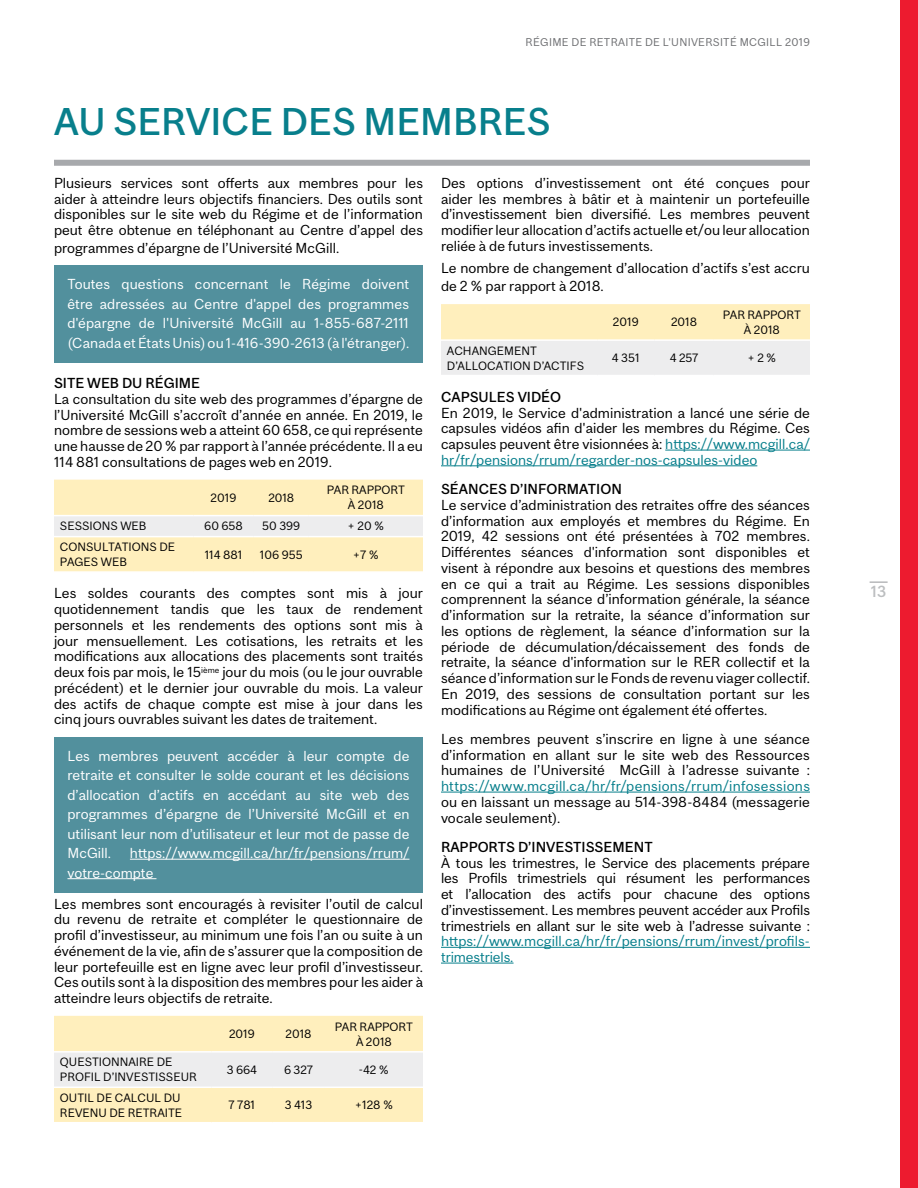
<style>
.page{position:relative;width:918px;height:1188px;background:#fff}
.page>*{position:absolute;margin:0;border:0;box-sizing:border-box;transform-origin:0 0}
.t1{font:500 36px "Mc Gill Sans";color:#087f8c}
.t2{font:500 15px "Mc Gill Sans";color:#bcbec0}
.t3{font:13.5px/15.8px "Mc Gill Sans";color:#000;text-align:justify}
.t4{font:13.5px/19.5px "Mc Gill Sans";color:#fff;text-align:justify}
.t5{font:500 13.5px "Mc Gill Sans";color:#000}
.t6{font:13.5px/15.8px "Mc Gill Sans";color:#087f8c}
.t7{font:13.5px "Mc Gill Sans";letter-spacing:.02em;color:#087f8c}
.t8{font:11.25px/15px "Mc Gill Sans";color:#000}
.t9{font:10.5px "Mc Gill Sans";letter-spacing:.025em;color:#6d6e71}
.s1{color:#087f8c}
</style>
<div class="page">
<svg style="left:870px;top:582px;width:18px;height:1px"></svg>
<div style="left:54px;top:266px;width:369px;height:97px;background:#52909d"></div>
<svg style="left:54px;top:480px;width:369px;height:91px;background:#fbeec8"></svg>
<hr style="left:54px;top:515px;width:139px;height:1px;background:#fff">
<hr style="left:193px;top:515px;width:61px;height:1px;background:#fff">
<hr style="left:254px;top:515px;width:55px;height:1px;background:#fff">
<hr style="left:309px;top:515px;width:114px;height:1px;background:#fff">
<hr style="left:54px;top:536px;width:139px;height:1px;background:#fff">
<hr style="left:193px;top:536px;width:61px;height:1px;background:#fff">
<hr style="left:254px;top:536px;width:55px;height:1px;background:#fff">
<hr style="left:309px;top:536px;width:114px;height:1px;background:#fff">
<div style="left:54px;top:737px;width:369px;height:155px;background:#52909d"></div>
<hr style="left:130px;top:859px;width:280px;height:1px;background:#fff">
<hr style="left:68px;top:878px;width:88px;height:1px;background:#fff">
<svg style="left:54px;top:1016px;width:369px;height:106px;background:#f9eecd"></svg>
<hr style="left:54px;top:1051px;width:158px;height:2px;background:#fff">
<hr style="left:212px;top:1051px;width:60px;height:2px;background:#fff">
<hr style="left:272px;top:1051px;width:53px;height:2px;background:#fff">
<hr style="left:325px;top:1051px;width:98px;height:2px;background:#fff">
<hr style="left:54px;top:1087px;width:158px;height:1px;background:#fff">
<hr style="left:212px;top:1087px;width:60px;height:1px;background:#fff">
<hr style="left:272px;top:1087px;width:53px;height:1px;background:#fff">
<hr style="left:325px;top:1087px;width:98px;height:1px;background:#fff">
<hr style="left:665px;top:450px;width:145px;height:1px;background:#087f8c">
<hr style="left:441px;top:465px;width:316px;height:1px;background:#087f8c">
<hr style="left:441px;top:792px;width:369px;height:1px;background:#087f8c">
<hr style="left:441px;top:947px;width:369px;height:1px;background:#087f8c">
<hr style="left:441px;top:963px;width:73px;height:1px;background:#087f8c">
<svg style="left:441px;top:304px;width:369px;height:71px;background:#f6eed5"></svg>
<hr style="left:441px;top:339px;width:156px;height:2px;background:#fff">
<hr style="left:597px;top:339px;width:57px;height:2px;background:#fff">
<hr style="left:654px;top:339px;width:60px;height:2px;background:#fff">
<hr style="left:714px;top:339px;width:96px;height:2px;background:#fff">
<div style="left:54px;top:160px;width:756px;height:6px;background:#a7a9ac"></div>
<div style="left:901px;top:0;width:17px;height:1188px;background:#ed1b2f"></div>
<p class="t9" style="left:526px;top:35px;width:286px">RÉGIME DE RETRAITE DE L'UNIVERSITÉ MCGILL 2019</p>
<h1 class="t1" style="left:54px;top:100px;width:498px">AU SERVICE DES MEMBRES</h1>
<p class="t3" style="left:54px;top:175px;width:371px">Plusieurs services sont offerts aux membres pour les aider à atteindre leurs objectifs financiers. Des outils sont disponibles sur le site web du Régime et de l’information peut être obtenue en téléphonant au Centre d’appel des</p>
<p class="t3" style="left:54px;top:240px;width:287px">programmes d’épargne de l’Université McGill.</p>
<p class="t4" style="left:68px;top:274px;width:343px">Toutes questions concernant le Régime doivent être adressées au Centre d'appel des programmes d'épargne de l'Université McGill au 1-855-687-2111 (Canada et États Unis) ou 1-416-390-2613 (à l'étranger).</p>
<p class="t5" style="left:54px;top:375px;width:148px">SITE WEB DU RÉGIME</p>
<p class="t3" style="left:54px;top:391px;width:371px">La consultation du site web des programmes d’épargne de l’Université McGill s’accroît d’année en année. En 2019, le nombre de sessions web a atteint 60 658, ce qui représente une hausse de 20 % par rapport à l’année précédente. Il a eu 114 881 consultations de pages web en 2019.</p>
<p class="t8" style="left:211px;top:490px;width:27px">2019</p>
<p class="t8" style="left:268px;top:490px;width:27px">2018</p>
<p class="t8" style="left:327px;top:483px;width:80px;text-align:center">PAR RAPPORT<br>À 2018</p>
<p class="t8" style="left:60px;top:519px;width:88px">SESSIONS WEB</p>
<p class="t8" style="left:204px;top:519px;width:40px">60 658</p>
<p class="t8" style="left:262px;top:519px;width:40px">50 399</p>
<p class="t8" style="left:348px;top:519px;width:38px">+ 20 %</p>
<p class="t8" style="left:60px;top:539px;width:117px">CONSULTATIONS DE<br>PAGES WEB</p>
<p class="t8" style="left:205px;top:547px;width:39px">114 881</p>
<p class="t8" style="left:260px;top:547px;width:44px">106 955</p>
<p class="t8" style="left:353px;top:547px;width:28px">+7 %</p>
<p class="t3" style="left:54px;top:585px;width:371px">Les soldes courants des comptes sont mis à jour quotidennement tandis que les taux de rendement personnels et les rendements des options sont mis à jour mensuellement. Les cotisations, les retraits et les modifications aux allocations des placements sont traités deux fois par mois, le 15<sup>ième</sup> jour du mois (ou le jour ouvrable précédent) et le dernier jour ouvrable du mois. La valeur des actifs de chaque compte est mise à jour dans les cinq jours ouvrables suivant les dates de traitement.</p>
<p class="t4" style="left:68px;top:746px;width:344px">Les membres peuvent accéder à leur compte de retraite et consulter le solde courant et les décisions d’allocation d’actifs en accédant au site web des programmes d’épargne de l’Université McGill et en utilisant leur nom d’utilisateur et leur mot de passe de McGill.</p>
<p class="t4" style="left:68px;top:843px;width:344px;text-indent:62px">https://www.mcgill.ca/hr/fr/pensions/rrum/ votre-compte</p>
<p class="t3" style="left:54px;top:896px;width:371px">Les membres sont encouragés à revisiter l’outil de calcul du revenu de retraite et compléter le questionnaire de profil d’investisseur, au minimum une fois l’an ou suite à un événement de la vie, afin de s’assurer que la composition de leur portefeuille est en ligne avec leur profil d’investisseur.<br>Ces outils sont à la disposition des membres pour les aider à atteindre leurs objectifs de retraite.</p>
<p class="t8" style="left:229px;top:1026px;width:27px">2019</p>
<p class="t8" style="left:286px;top:1026px;width:27px">2018</p>
<p class="t8" style="left:335px;top:1019px;width:80px;text-align:center">PAR RAPPORT<br>À 2018</p>
<p class="t8" style="left:60px;top:1055px;width:138px">QUESTIONNAIRE DE<br>PROFIL D’INVESTISSEUR</p>
<p class="t8" style="left:227px;top:1062px;width:32px">3 664</p>
<p class="t8" style="left:284px;top:1062px;width:31px">6 327</p>
<p class="t8" style="left:359px;top:1062px;width:32px">-42 %</p>
<p class="t8" style="left:60px;top:1090px;width:124px">OUTIL DE CALCUL DU<br>REVENU DE RETRAITE</p>
<p class="t8" style="left:229px;top:1097px;width:28px">7 781</p>
<p class="t8" style="left:285px;top:1097px;width:29px">3 413</p>
<p class="t8" style="left:355px;top:1097px;width:40px">+128 %</p>
<p class="t3" style="left:441px;top:175px;width:371px">Des options d’investissement ont été conçues pour aider les membres à bâtir et à maintenir un portefeuille d’investissement bien diversifié. Les membres peuvent modifier leur allocation d’actifs actuelle et/ou leur allocation reliée à de futurs investissements.</p>
<p class="t3" style="left:441px;top:259px;width:371px;line-height:18px">Le nombre de changement d’allocation d’actifs s’est accru de 2 % par rapport à 2018.</p>
<p class="t8" style="left:613px;top:315px;width:27px">2019</p>
<p class="t8" style="left:671px;top:315px;width:27px">2018</p>
<p class="t8" style="left:723px;top:307px;width:80px;text-align:center">PAR RAPPORT<br>À 2018</p>
<p class="t8" style="left:447px;top:343px;width:139px">ACHANGEMENT<br>D’ALLOCATION D’ACTIFS</p>
<p class="t8" style="left:612px;top:350px;width:29px">4 351</p>
<p class="t8" style="left:670px;top:350px;width:30px">4 257</p>
<p class="t8" style="left:747px;top:350px;width:30px">+ 2 %</p>
<p class="t5" style="left:441px;top:389px;width:122px">CAPSULES VIDÉO</p>
<p class="t3" style="left:441px;top:405px;width:371px">En 2019, le Service d'administration a lancé une série de capsules vidéos afin d'aider les membres du Régime. Ces capsules peuvent être visionnées à: <span class="s1">https://www.mcgill.ca/ hr/fr/pensions/rrum/regarder-nos-capsules-video</span></p>
<p class="t5" style="left:441px;top:481px;width:182px">SÉANCES D’INFORMATION</p>
<p class="t3" style="left:441px;top:497px;width:371px">Le service d’administration des retraites offre des séances d’information aux employés et membres du Régime. En 2019, 42 sessions ont été présentées à 702 membres.<br>Différentes séances d'information sont disponibles et visent à répondre aux besoins et questions des membres en ce qui a trait au Régime. Les sessions disponibles comprennent la séance d’information générale, la séance d’information sur la retraite, la séance d’information sur les options de règlement, la séance d’information sur la période de décumulation/décaissement des fonds de retraite, la séance d'information sur le RER collectif et la séance d’information sur le Fonds de revenu viager collectif.<br>En 2019, des sessions de consultation portant sur les modifications au Régime ont également été offertes.</p>
<p class="t3" style="left:441px;top:731px;width:370px">Les membres peuvent s’inscrire en ligne à une séance d’information en allant sur le site web des Ressources humaines de l’Université McGill à l’adresse suivante :</p>
<p class="t7" style="left:441px;top:778px;width:371px">https://www.mcgill.ca/hr/fr/pensions/rrum/infosessions</p>
<p class="t3" style="left:441px;top:794px;width:371px">ou en laissant un message au 514-398-8484 (messagerie vocale seulement).</p>
<p class="t5" style="left:441px;top:839px;width:213px">RAPPORTS D’INVESTISSEMENT</p>
<p class="t3" style="left:441px;top:855px;width:371px">À tous les trimestres, le Service des placements prépare les Profils trimestriels qui résument les performances et l’allocation des actifs pour chacune des options d’investissement. Les membres peuvent accéder aux Profils trimestriels en allant sur le site web à l’adresse suivante :</p>
<p class="t6" style="left:441px;top:933px;width:370px">https://www.mcgill.ca/hr/fr/pensions/rrum/invest/profils&shy;trimestriels.</p>
<p class="t2" style="left:871px;top:582px;width:17px">13</p>
</div>
